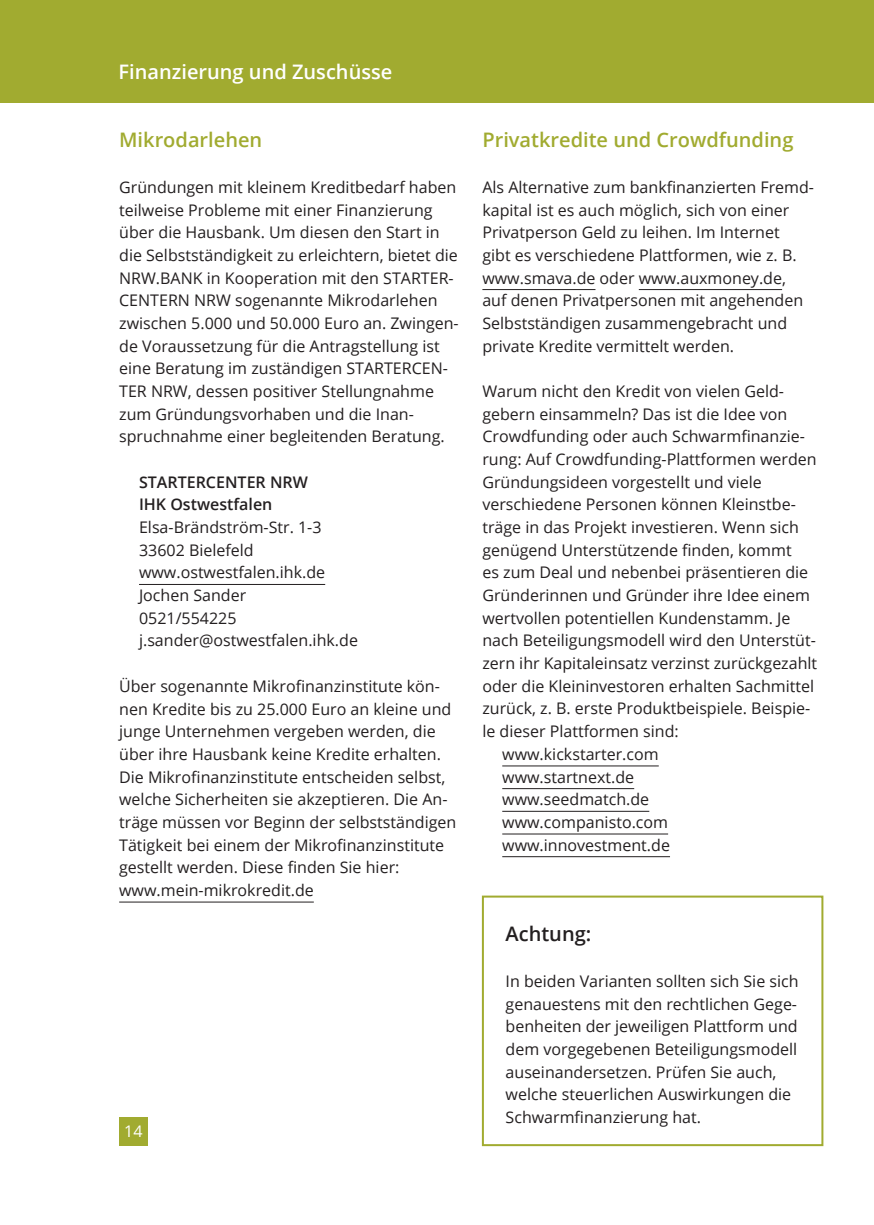
<style>
.page{position:relative;width:874px;height:1225px;background:#fff}
.page>*{position:absolute;margin:0;border:0;box-sizing:border-box;transform-origin:0 0}
.t1{font:600 20px "Open Sans";color:#a1ab30}
.t2{font:600 20px "Open Sans";color:#fff}
.t3{font:600 20px "Open Sans";color:#231f20}
.t4{font:16px/22.6px "Open Sans";color:#231f20}
.t5{font:600 16px/22.6px "Open Sans";color:#231f20}
.t6{font:16px "Open Sans";color:#fff}
</style>
<div class="page">
<div style="left:119px;top:1117px;width:28px;height:28px;background:#a1ab30"></div>
<hr style="left:139px;top:584px;width:186px;height:1px;background:#231f20">
<hr style="left:119px;top:901px;width:194px;height:1px;background:#231f20">
<hr style="left:482px;top:289px;width:113px;height:1px;background:#231f20">
<hr style="left:638px;top:289px;width:143px;height:1px;background:#231f20">
<hr style="left:502px;top:765px;width:156px;height:1px;background:#231f20">
<hr style="left:502px;top:788px;width:132px;height:1px;background:#231f20">
<hr style="left:502px;top:811px;width:147px;height:1px;background:#231f20">
<hr style="left:502px;top:833px;width:165px;height:1px;background:#231f20">
<hr style="left:502px;top:856px;width:167px;height:1px;background:#231f20">
<div style="left:481px;top:895px;width:342px;height:251px;border:2px solid #a1ab30"></div>
<div style="left:0;top:0;width:873px;height:102px;background:#a1ab30"></div>
<p class="t2" style="left:118px;top:58px;width:275px">Finanzierung und Zuschüsse</p>
<p class="t1" style="left:119px;top:126px;width:145px">Mikrodarlehen</p>
<p class="t4" style="left:119px;top:175px;width:341px">Gründungen mit kleinem Kreditbedarf haben teilweise Probleme mit einer Finanzierung über die Hausbank. Um diesen den Start in die Selbstständigkeit zu erleichtern, bietet die NRW.BANK in Kooperation mit den STARTER-CENTERN NRW sogenannte Mikrodarlehen zwischen 5.000 und 50.000 Euro an. Zwingen&shy;de Voraussetzung für die Antragstellung ist eine Beratung im zuständigen STARTERCEN-TER NRW, dessen positiver Stellungnahme zum Gründungsvorhaben und die Inan&shy;spruchnahme einer begleitenden Beratung.</p>
<p class="t5" style="left:139px;top:470px;width:170px">STARTERCENTER NRW<br>IHK Ostwestfalen</p>
<p class="t4" style="left:139px;top:515px;width:220px">Elsa-Brändström-Str. 1-3<br>33602 Bielefeld www.ostwestfalen.ihk.de<br>Jochen Sander<br>0521/554225 j.sander@ostwestfalen.ihk.de</p>
<p class="t4" style="left:119px;top:674px;width:338px">Über sogenannte Mikrofinanzinstitute kön&shy;nen Kredite bis zu 25.000 Euro an kleine und junge Unternehmen vergeben werden, die über ihre Hausbank keine Kredite erhalten.<br>Die Mikrofinanzinstitute entscheiden selbst, welche Sicherheiten sie akzeptieren. Die An&shy;träge müssen vor Beginn der selbstständigen Tätigkeit bei einem der Mikrofinanzinstitute gestellt werden. Diese finden Sie hier: www.mein-mikrokredit.de</p>
<p class="t6" style="left:124px;top:1119px;width:20px">14</p>
<p class="t1" style="left:482px;top:126px;width:312px">Privatkredite und Crowdfunding</p>
<p class="t4" style="left:482px;top:175px;width:333px">Als Alternative zum bankfinanzierten Fremd&shy;kapital ist es auch möglich, sich von einer Privatperson Geld zu leihen. Im Internet<br>gibt es verschiedene Plattformen, wie z. B. www.smava.de oder www.auxmoney.de, auf denen Privatpersonen mit angehenden Selbstständigen zusammengebracht und private Kredite vermittelt werden.</p>
<p class="t4" style="left:482px;top:379px;width:303px">Warum nicht den Kredit von vielen Geld-</p>
<p class="t4" style="left:482px;top:402px;width:306px">gebern einsammeln? Das ist die Idee von</p>
<p class="t4" style="left:482px;top:425px;width:324px">Crowdfunding oder auch Schwarmfinanzie-</p>
<p class="t4" style="left:482px;top:447px;width:336px">rung: Auf Crowdfunding-Plattformen werden</p>
<p class="t4" style="left:482px;top:470px;width:281px">Gründungsideen vorgestellt und viele</p>
<p class="t4" style="left:482px;top:493px;width:315px">verschiedene Personen können Kleinstbe-</p>
<p class="t4" style="left:482px;top:515px;width:318px">träge in das Projekt investieren. Wenn sich</p>
<p class="t4" style="left:482px;top:538px;width:310px">genügend Unterstützende finden, kommt</p>
<p class="t4" style="left:482px;top:561px;width:327px">es zum Deal und nebenbei präsentieren die</p>
<p class="t4" style="left:482px;top:583px;width:329px">Gründerinnen und Gründer ihre Idee einem</p>
<p class="t4" style="left:482px;top:606px;width:309px">wertvollen potentiellen Kundenstamm. Je</p>
<p class="t4" style="left:482px;top:629px;width:335px">nach Beteiligungsmodell wird den Unterstüt-</p>
<p class="t4" style="left:482px;top:651px;width:336px">zern ihr Kapitaleinsatz verzinst zurückgezahlt</p>
<p class="t4" style="left:482px;top:674px;width:333px">oder die Kleininvestoren erhalten Sachmittel</p>
<p class="t4" style="left:482px;top:697px;width:329px">zurück, z. B. erste Produktbeispiele. Beispie-</p>
<p class="t4" style="left:482px;top:719px;width:198px">le dieser Plattformen sind:</p>
<p class="t4" style="left:502px;top:742px;width:158px">www.kickstarter.com</p>
<p class="t4" style="left:502px;top:765px;width:133px">www.startnext.de</p>
<p class="t4" style="left:502px;top:787px;width:148px">www.seedmatch.de</p>
<p class="t4" style="left:502px;top:810px;width:167px">www.companisto.com</p>
<p class="t4" style="left:502px;top:833px;width:169px">www.innovestment.de</p>
<p class="t3" style="left:505px;top:920px;width:87px">Achtung:</p>
<p class="t4" style="left:505px;top:969px;width:294px">In beiden Varianten sollten sich Sie sich genauestens mit den rechtlichen Gege&shy;benheiten der jeweiligen Plattform und dem vorgegebenen Beteiligungsmodell auseinandersetzen. Prüfen Sie auch, welche steuerlichen Auswirkungen die Schwarmfinanzierung hat.</p>
</div>
